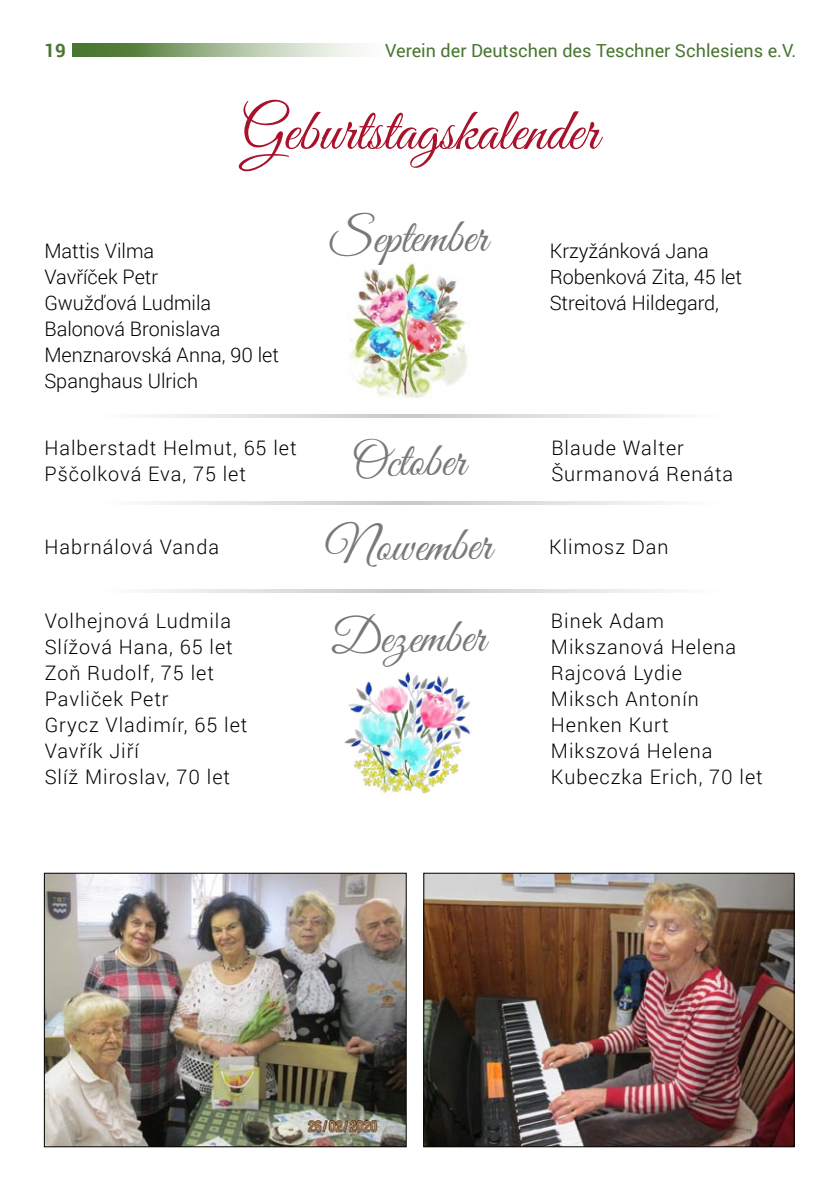
<style>
.page{position:relative;width:840px;height:1191px;background:#fff}
.page>*{position:absolute;margin:0;border:0;box-sizing:border-box;transform-origin:0 0}
.t1{font:60px "Great Vibes";color:#a9122a}
.t2{font:48px "Great Vibes";color:#797979}
.t3{font:300 20px "Roboto";letter-spacing:.05em;color:#000}
.t4{font:300 20px "Roboto";color:#000}
.t5{font:700 18.6px "Roboto";color:#497631}
.t6{font:18px "Roboto";color:#497631}
</style>
<div class="page">
<img style="left:344px;top:672px;width:127px;height:122px">
<img style="left:349px;top:262px;width:119px;height:137px">
<img style="left:46px;top:875px;width:358px;height:270px">
<div style="left:44px;top:873px;width:362px;height:274px;border:1px solid #000"></div>
<img style="left:425px;top:875px;width:367px;height:270px">
<div style="left:423px;top:873px;width:371px;height:274px;border:1px solid #000"></div>
<svg style="left:72px;top:44px;width:288px;height:13px;background:#9cb48e"></svg>
<p class="t5" style="left:44px;top:37px;width:23px">19</p>
<p class="t6" style="left:385px;top:38px;width:412px">Verein der Deutschen des Teschner Schlesiens e.V.</p>
<p class="t1" style="left:241px;top:98px;width:358px">Geburtstagskalender</p>
<p class="t4" style="left:44px;top:237px;width:111px">Mattis Vilma</p>
<p class="t4" style="left:44px;top:263px;width:115px">Vavříček Petr</p>
<p class="t4" style="left:44px;top:289px;width:168px">Gwužďová Ludmila</p>
<p class="t4" style="left:44px;top:315px;width:177px">Balonová Bronislava</p>
<p class="t4" style="left:44px;top:341px;width:236px">Menznarovská Anna, 90 let</p>
<p class="t4" style="left:44px;top:367px;width:155px">Spanghaus Ulrich</p>
<p class="t3" style="left:44px;top:433px;width:254px">Halberstadt Helmut, 65 let</p>
<p class="t3" style="left:44px;top:459px;width:203px">Pščolková Eva, 75 let</p>
<p class="t2" style="left:329px;top:211px;width:159px">September</p>
<p class="t2" style="left:351px;top:434px;width:115px">October</p>
<p class="t4" style="left:549px;top:237px;width:160px">Krzyžánková Jana</p>
<p class="t4" style="left:549px;top:263px;width:194px">Robenková Zita, 45 let</p>
<p class="t4" style="left:549px;top:289px;width:171px">Streitová Hildegard,</p>
<p class="t3" style="left:551px;top:433px;width:134px">Blaude Walter</p>
<p class="t3" style="left:551px;top:459px;width:183px">Šurmanová Renáta</p>
<p class="t2" style="left:325px;top:518px;width:167px">Nowember</p>
<p class="t3" style="left:44px;top:532px;width:176px">Habrnálová Vanda</p>
<p class="t3" style="left:548px;top:532px;width:121px">Klimosz Dan</p>
<p class="t3" style="left:45px;top:607px;width:188px">Volhejnová Ludmila</p>
<p class="t3" style="left:45px;top:633px;width:189px">Slížová Hana, 65 let</p>
<p class="t3" style="left:45px;top:659px;width:171px">Zoň Rudolf, 75 let</p>
<p class="t3" style="left:45px;top:685px;width:125px">Pavliček Petr</p>
<p class="t3" style="left:45px;top:711px;width:204px">Grycz Vladimír, 65 let</p>
<p class="t3" style="left:45px;top:737px;width:96px">Vavřík Jiří</p>
<p class="t3" style="left:45px;top:763px;width:187px">Slíž Miroslav, 70 let</p>
<p class="t2" style="left:331px;top:610px;width:155px">Dezember</p>
<p class="t3" style="left:550px;top:607px;width:115px">Binek Adam</p>
<p class="t3" style="left:550px;top:633px;width:187px">Mikszanová Helena</p>
<p class="t3" style="left:550px;top:659px;width:132px">Rajcová Lydie</p>
<p class="t3" style="left:550px;top:685px;width:149px">Miksch Antonín</p>
<p class="t3" style="left:550px;top:711px;width:119px">Henken Kurt</p>
<p class="t3" style="left:550px;top:737px;width:163px">Mikszová Helena</p>
<p class="t3" style="left:550px;top:763px;width:213px">Kubeczka Erich, 70 let</p>
</div>
